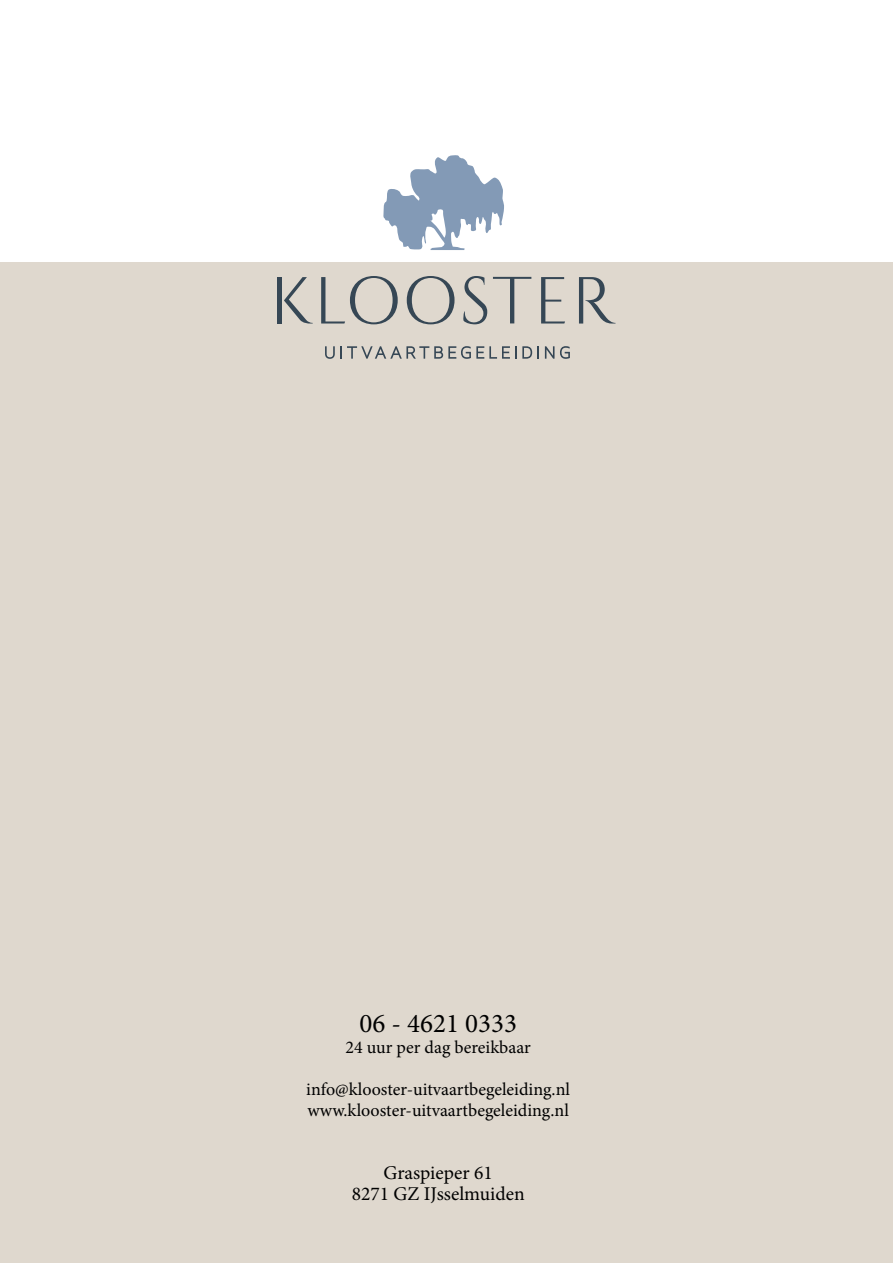
<style>
.page{position:relative;width:893px;height:1263px;background:#fff}
.page>*{position:absolute;margin:0;border:0;box-sizing:border-box;transform-origin:0 0}
.t1{font:27px "Minion Pro";color:#000}
.t2{font:19.5px/21px "Minion Pro";color:#000;text-align:center}
.t3{font:18px/21px "Minion Pro";color:#000}
</style>
<div class="page">
<div style="left:0;top:263px;width:893px;height:1000px;background:#dfd8ce"></div>
<svg style="left:383px;top:155px;width:121px;height:95px"></svg>
<svg style="left:541px;top:277px;width:24px;height:46px"></svg>
<svg style="left:579px;top:277px;width:36px;height:47px"></svg>
<svg style="left:407px;top:276px;width:47px;height:48px"></svg>
<svg style="left:493px;top:277px;width:38px;height:46px"></svg>
<svg style="left:463px;top:276px;width:24px;height:48px"></svg>
<svg style="left:321px;top:276px;width:77px;height:48px"></svg>
<svg style="left:284px;top:277px;width:29px;height:46px"></svg>
<div style="left:277px;top:277px;width:5px;height:47px;background:#364755"></div>
<svg style="left:325px;top:346px;width:214px;height:13px"></svg>
<svg style="left:545px;top:346px;width:25px;height:13px"></svg>
<h1 class="t1" style="left:359px;top:1005px;width:159px">06 - 4621 0333</h1>
<p class="t3" style="left:346px;top:1037px;width:187px">24 uur per dag bereikbaar</p>
<p class="t3" style="left:306px;top:1079px;width:265px">info@klooster-uitvaartbegeleiding.nl www.klooster-uitvaartbegeleiding.nl</p>
<p class="t2" style="left:352px;top:1162px;width:175px">Graspieper 61<br>8271 GZ IJsselmuiden</p>
</div>
